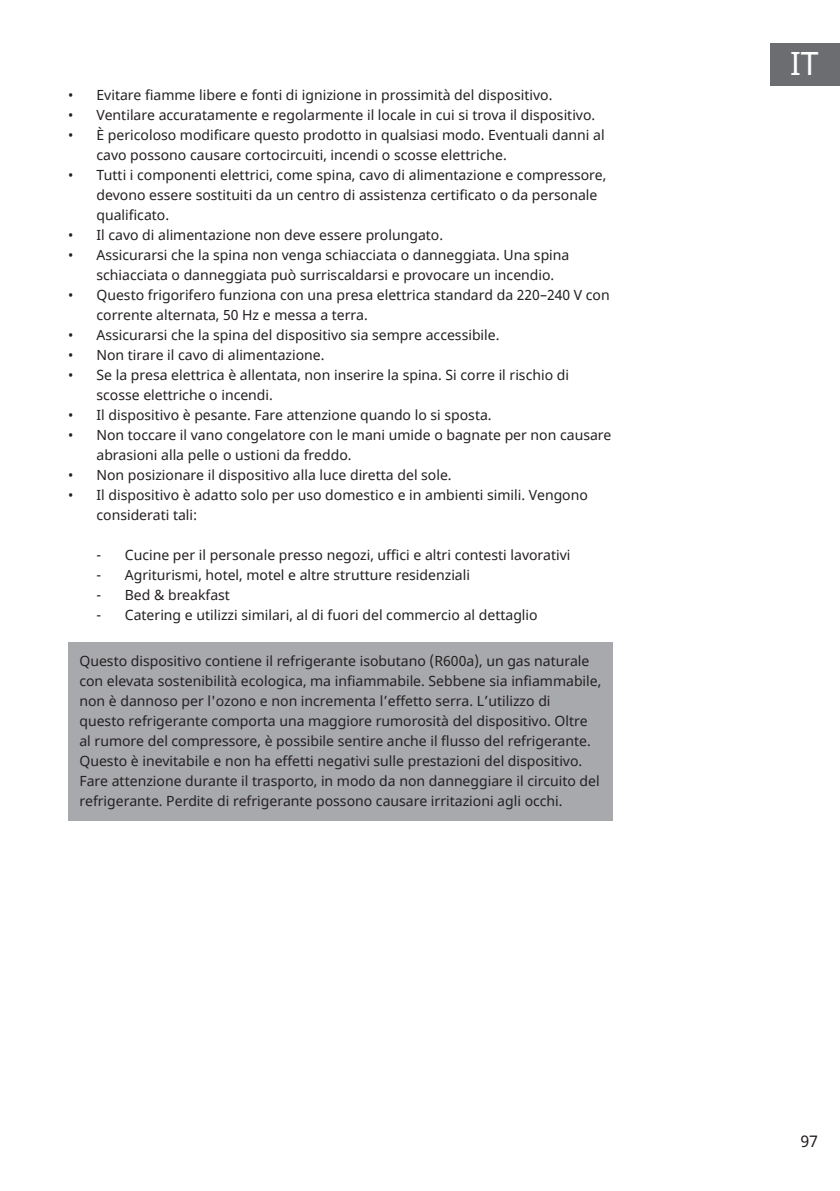
<style>
.page{position:relative;width:840px;height:1191px;background:#fff}
.page>*{position:absolute;margin:0;border:0;box-sizing:border-box;transform-origin:0 0}
.t1{font:32px "Noto Sans";color:#fff}
.t2{font:16px "Noto Sans";color:#231f20}
.Base_Text_HINWEIS_grau{font:14px/20px "Noto Sans";color:#231f20}
.Aufzählung_Zahlen_OHNE{font:14px "Noto Sans";color:#231f20}
</style>
<div class="page">
<div style="left:770px;top:43px;width:69px;height:42px;background:#6c6d70"></div>
<div style="left:68px;top:642px;width:544px;height:179px;background:#a8a9ad"></div>
<p class="Base_Text_HINWEIS_grau" style="left:68px;top:85px;width:485px">• Evitare fiamme libere e fonti di ignizione in prossimità del dispositivo.</p>
<p class="Base_Text_HINWEIS_grau" style="left:68px;top:105px;width:528px">• Ventilare accuratamente e regolarmente il locale in cui si trova il dispositivo.</p>
<p class="Base_Text_HINWEIS_grau" style="left:96px;top:125px;width:509px;text-indent:-28px">• È pericoloso modificare questo prodotto in qualsiasi modo. Eventuali danni al cavo possono causare cortocircuiti, incendi o scosse elettriche.</p>
<p class="Base_Text_HINWEIS_grau" style="left:96px;top:165px;width:511px;text-indent:-28px">• Tutti i componenti elettrici, come spina, cavo di alimentazione e compressore, devono essere sostituiti da un centro di assistenza certificato o da personale qualificato.</p>
<p class="Base_Text_HINWEIS_grau" style="left:68px;top:225px;width:376px">• Il cavo di alimentazione non deve essere prolungato.</p>
<p class="Base_Text_HINWEIS_grau" style="left:96px;top:245px;width:474px;text-indent:-28px">• Assicurarsi che la spina non venga schiacciata o danneggiata. Una spina schiacciata o danneggiata può surriscaldarsi e provocare un incendio.</p>
<p class="Base_Text_HINWEIS_grau" style="left:96px;top:285px;width:514px;text-indent:-28px">• Questo frigorifero funziona con una presa elettrica standard da 220–240 V con corrente alternata, 50 Hz e messa a terra.</p>
<p class="Base_Text_HINWEIS_grau" style="left:68px;top:325px;width:432px">• Assicurarsi che la spina del dispositivo sia sempre accessibile.</p>
<p class="Base_Text_HINWEIS_grau" style="left:68px;top:345px;width:258px">• Non tirare il cavo di alimentazione.</p>
<p class="Base_Text_HINWEIS_grau" style="left:96px;top:365px;width:474px;text-indent:-28px">• Se la presa elettrica è allentata, non inserire la spina. Si corre il rischio di scosse elettriche o incendi.</p>
<p class="Base_Text_HINWEIS_grau" style="left:68px;top:405px;width:425px">• Il dispositivo è pesante. Fare attenzione quando lo si sposta.</p>
<p class="Base_Text_HINWEIS_grau" style="left:96px;top:425px;width:516px;text-indent:-28px">• Non toccare il vano congelatore con le mani umide o bagnate per non causare abrasioni alla pelle o ustioni da freddo.</p>
<p class="Base_Text_HINWEIS_grau" style="left:68px;top:465px;width:385px">• Non posizionare il dispositivo alla luce diretta del sole.</p>
<p class="Base_Text_HINWEIS_grau" style="left:96px;top:485px;width:492px;text-indent:-28px">• Il dispositivo è adatto solo per uso domestico e in ambienti simili. Vengono considerati tali:</p>
<p class="Aufzählung_Zahlen_OHNE" style="left:96px;top:545px;width:475px">- Cucine per il personale presso negozi, uffici e altri contesti lavorativi</p>
<p class="Aufzählung_Zahlen_OHNE" style="left:96px;top:565px;width:375px">- Agriturismi, hotel, motel e altre strutture residenziali</p>
<p class="Aufzählung_Zahlen_OHNE" style="left:96px;top:585px;width:135px">- Bed &amp; breakfast</p>
<p class="Aufzählung_Zahlen_OHNE" style="left:96px;top:605px;width:442px">- Catering e utilizzi similari, al di fuori del commercio al dettaglio</p>
<p class="Base_Text_HINWEIS_grau" style="left:79px;top:651px;width:523px">Questo dispositivo contiene il refrigerante isobutano (R600a), un gas naturale con elevata sostenibilità ecologica, ma infiammabile. Sebbene sia infiammabile, non è dannoso per l'ozono e non incrementa l’effetto serra. L’utilizzo di<br>questo refrigerante comporta una maggiore rumorosità del dispositivo. Oltre al rumore del compressore, è possibile sentire anche il flusso del refrigerante.<br>Questo è inevitabile e non ha effetti negativi sulle prestazioni del dispositivo.<br>Fare attenzione durante il trasporto, in modo da non danneggiare il circuito del refrigerante. Perdite di refrigerante possono causare irritazioni agli occhi.</p>
<h1 class="t1" style="left:789px;top:42px;width:30px">IT</h1>
<p class="t2" style="left:800px;top:1130px;width:19px">97</p>
</div>
